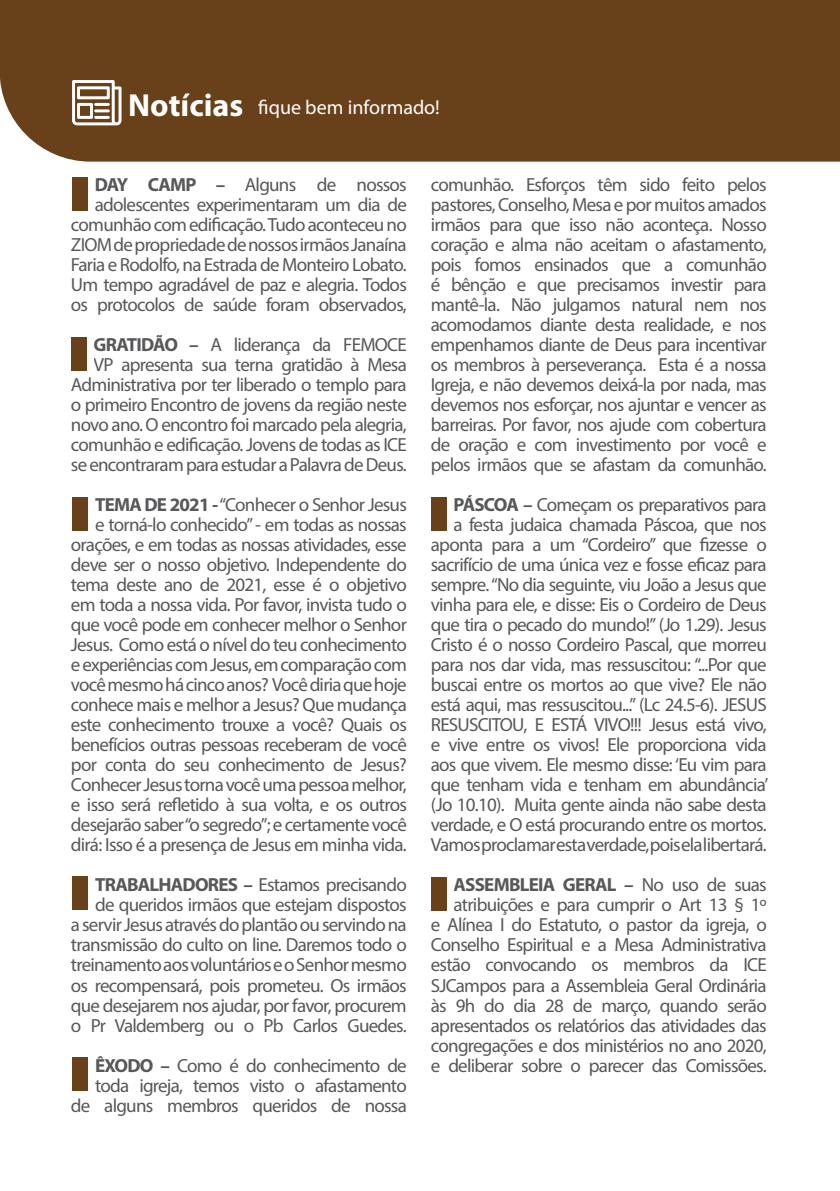
<style>
.page{position:relative;width:840px;height:1191px;background:#fff}
.page>*{position:absolute;margin:0;border:0;box-sizing:border-box;transform-origin:0 0}
.t1{font:700 32px "Myriad Pro";color:#fff}
.t2{font:20px "Myriad Pro";color:#fff}
.t3{font:19px/20px "Myriad Pro";letter-spacing:-.04em;color:#57585a;text-align:right}
.s1{font-weight:700}
</style>
<div class="page">
<div style="left:0;top:0;width:839px;height:162px;background:#68401a"></div>
<svg style="left:72px;top:80px;width:49px;height:45px"></svg>
<hr style="left:94px;top:103px;width:16px;height:3px;background:#fff">
<hr style="left:94px;top:116px;width:16px;height:3px;background:#fff">
<hr style="left:94px;top:109px;width:16px;height:3px;background:#fff">
<div style="left:72px;top:177px;width:16px;height:33px;background:#68401a"></div>
<div style="left:72px;top:497px;width:16px;height:34px;background:#68401a"></div>
<div style="left:430px;top:497px;width:16px;height:33px;background:#68401a"></div>
<div style="left:71px;top:338px;width:16px;height:33px;background:#68401a"></div>
<div style="left:430px;top:877px;width:16px;height:34px;background:#68401a"></div>
<div style="left:72px;top:876px;width:16px;height:34px;background:#68401a"></div>
<div style="left:72px;top:1056px;width:16px;height:34px;background:#68401a"></div>
<p class="t1" style="left:128px;top:84px;width:116px">Notícias</p>
<p class="t2" style="left:258px;top:95px;width:183px">fique bem informado!</p>
<p class="t3" style="left:71px;top:174px;width:337px"><span class="s1">DAY CAMP –</span> Alguns de nossos adolescentes experimentaram um dia de comunhão com edificação. Tudo aconteceu no ZIOM de propriedade de nossos irmãos Janaína Faria e Rodolfo, na Estrada de Monteiro Lobato.<br>Um tempo agradável de paz e alegria. Todos os protocolos de saúde foram observados,</p>
<p class="t3" style="left:71px;top:334px;width:337px"><span class="s1">GRATIDÃO –</span> A liderança da FEMOCE VP apresenta sua terna gratidão à Mesa Administrativa por ter liberado o templo para o primeiro Encontro de jovens da região neste novo ano. O encontro foi marcado pela alegria, comunhão e edificação. Jovens de todas as ICE se encontraram para estudar a Palavra de Deus.</p>
<p class="t3" style="left:71px;top:494px;width:337px"><span class="s1">TEMA DE 2021 -</span> “Conhecer o Senhor Jesus<br>e torná-lo conhecido” - em todas as nossas orações, e em todas as nossas atividades, esse deve ser o nosso objetivo. Independente do tema deste ano de 2021, esse é o objetivo em toda a nossa vida. Por favor, invista tudo o que você pode em conhecer melhor o Senhor Jesus. Como está o nível do teu conhecimento e experiências com Jesus, em comparação com você mesmo há cinco anos? Você diria que hoje conhece mais e melhor a Jesus? Que mudança este conhecimento trouxe a você? Quais os benefícios outras pessoas receberam de você por conta do seu conhecimento de Jesus?<br>Conhecer Jesus torna você uma pessoa melhor, e isso será refletido à sua volta, e os outros desejarão saber “o segredo”; e certamente você dirá: Isso é a presença de Jesus em minha vida.</p>
<p class="t3" style="left:71px;top:874px;width:337px"><span class="s1">TRABALHADORES –</span> Estamos precisando de queridos irmãos que estejam dispostos<br>a servir Jesus através do plantão ou servindo na transmissão do culto on line. Daremos todo o treinamento aos voluntários e o Senhor mesmo os recompensará, pois prometeu. Os irmãos que desejarem nos ajudar, por favor, procurem o Pr Valdemberg ou o Pb Carlos Guedes.</p>
<p class="t3" style="left:71px;top:1054px;width:337px"><span class="s1">ÊXODO –</span> Como é do conhecimento de toda igreja, temos visto o afastamento de alguns membros queridos de nossa</p>
<p class="t3" style="left:430px;top:174px;width:337px;text-align:justify">comunhão. Esforços têm sido feito pelos pastores, Conselho, Mesa e por muitos amados irmãos para que isso não aconteça. Nosso coração e alma não aceitam o afastamento, pois fomos ensinados que a comunhão é bênção e que precisamos investir para mantê-la. Não julgamos natural nem nos acomodamos diante desta realidade, e nos empenhamos diante de Deus para incentivar os membros à perseverança. Esta é a nossa Igreja, e não devemos deixá-la por nada, mas devemos nos esforçar, nos ajuntar e vencer as barreiras. Por favor, nos ajude com cobertura de oração e com investimento por você e pelos irmãos que se afastam da comunhão.</p>
<p class="t3" style="left:430px;top:494px;width:339px"><span class="s1">PÁSCOA –</span> Começam os preparativos para<br>a festa judaica chamada Páscoa, que nos aponta para a um “Cordeiro” que fizesse o sacrifício de uma única vez e fosse eficaz para sempre. “No dia seguinte, viu João a Jesus que vinha para ele, e disse: Eis o Cordeiro de Deus que tira o pecado do mundo!” (Jo 1.29). Jesus Cristo é o nosso Cordeiro Pascal, que morreu para nos dar vida, mas ressuscitou: “...Por que buscai entre os mortos ao que vive? Ele não está aqui, mas ressuscitou...” (Lc 24.5-6). JESUS RESUSCITOU, E ESTÁ VIVO!!! Jesus está vivo, e vive entre os vivos! Ele proporciona vida aos que vivem. Ele mesmo disse: ‘Eu vim para que tenham vida e tenham em abundância’ (Jo 10.10). Muita gente ainda não sabe desta verdade, e O está procurando entre os mortos.<br>Vamos proclamar esta verdade, pois ela libertará.</p>
<p class="t3" style="left:430px;top:874px;width:337px"><span class="s1">ASSEMBLEIA GERAL –</span> No uso de suas atribuições e para cumprir o Art 13 § 1º<br>e Alínea I do Estatuto, o pastor da igreja, o Conselho Espiritual e a Mesa Administrativa estão convocando os membros da ICE SJCampos para a Assembleia Geral Ordinária às 9h do dia 28 de março, quando serão apresentados os relatórios das atividades das congregações e dos ministérios no ano 2020, e deliberar sobre o parecer das Comissões.</p>
</div>
